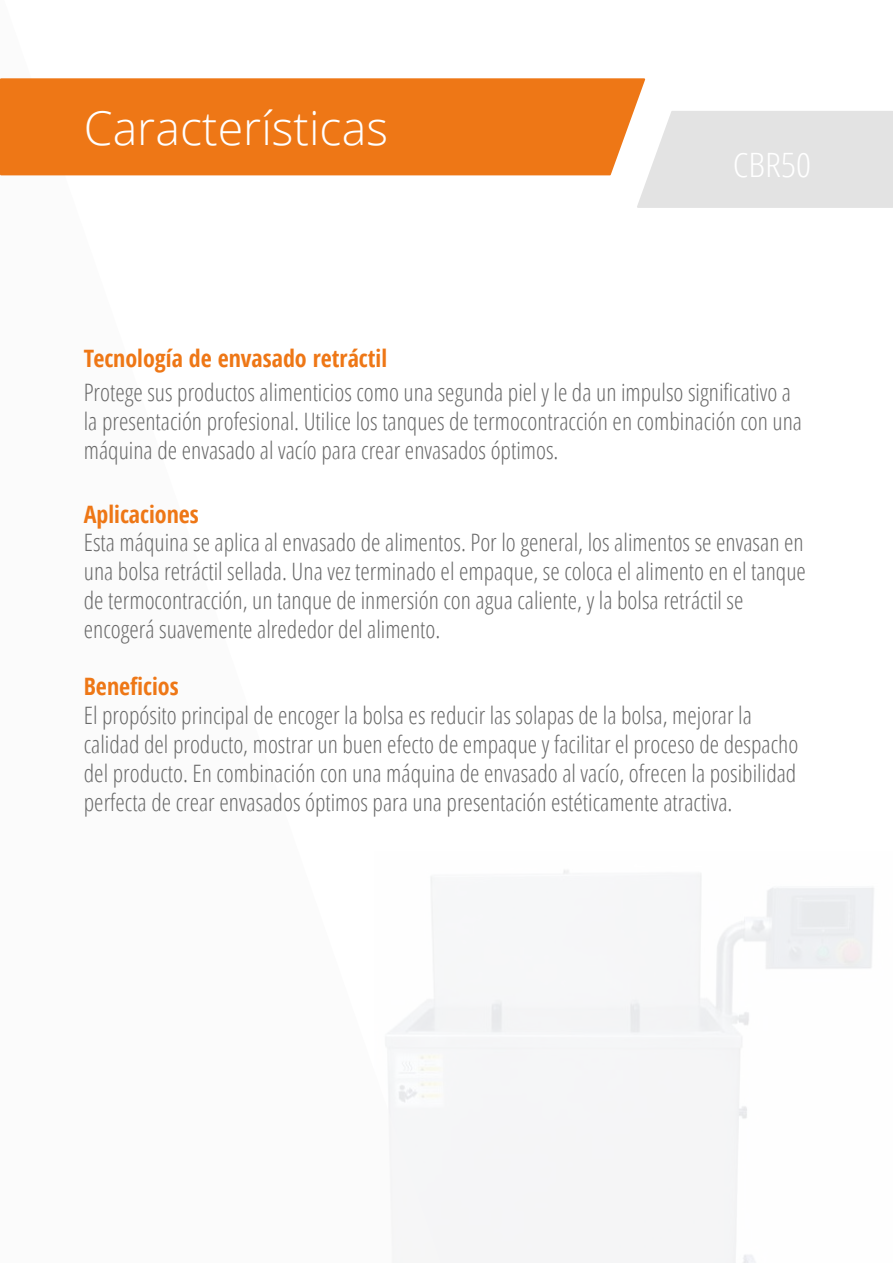
<style>
.page{position:relative;width:893px;height:1263px;background:#fff}
.page>*{position:absolute;margin:0;border:0;box-sizing:border-box;transform-origin:0 0}
.t1{font:300 46.5px "Open Sans";color:#fff}
.t2{font:300 condensed 33.6px "Open Sans";color:#fff;scale:1.12 1}
.t3{font:300 condensed 24px/28.8px "Open Sans";color:#696969}
.t4{font:700 condensed 24px "Open Sans";color:#ee7716}
</style>
<div class="page">
<svg style="left:0;top:175px;width:441px;height:1088px"></svg>
<div style="left:0;top:78px;width:645px;height:97px;background:#ee7716"></div>
<div style="left:637px;top:111px;width:256px;height:97px;background:#e3e3e3"></div>
<h1 class="t1" style="left:84px;top:96px;width:306px">Características</h1>
<h2 class="t2" style="left:733px;top:142px;width:71px">CBR50</h2>
<p class="t4" style="left:84px;top:341px;width:305px">Tecnología de envasado retráctil</p>
<p class="t3" style="left:84px;top:377px;width:720px">Protege sus productos alimenticios como una segunda piel y le da un impulso significativo a la presentación profesional. Utilice los tanques de termocontracción en combinación con una máquina de envasado al vacío para crear envasados óptimos.</p>
<p class="t4" style="left:84px;top:497px;width:117px">Aplicaciones</p>
<p class="t3" style="left:84px;top:527px;width:724px">Esta máquina se aplica al envasado de alimentos. Por lo general, los alimentos se envasan en una bolsa retráctil sellada. Una vez terminado el empaque, se coloca el alimento en el tanque de termocontracción, un tanque de inmersión con agua caliente, y la bolsa retráctil se encogerá suavemente alrededor del alimento.</p>
<p class="t4" style="left:84px;top:670px;width:96px">Beneficios</p>
<p class="t3" style="left:84px;top:700px;width:716px">El propósito principal de encoger la bolsa es reducir las solapas de la bolsa, mejorar la calidad del producto, mostrar un buen efecto de empaque y facilitar el proceso de despacho del producto. En combinación con una máquina de envasado al vacío, ofrecen la posibilidad perfecta de crear envasados óptimos para una presentación estéticamente atractiva.</p>
</div>
